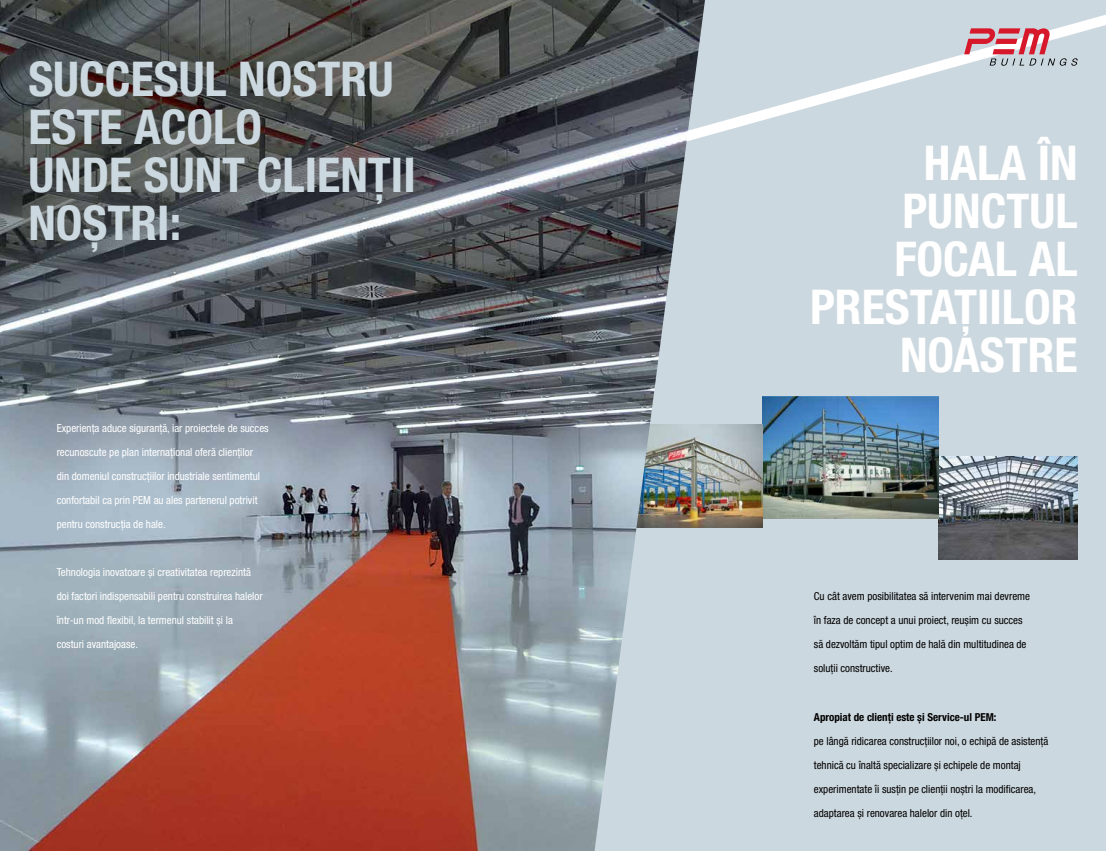
<style>
.page{position:relative;width:1106px;height:851px;background:#fff}
.page>*{position:absolute;margin:0;border:0;box-sizing:border-box;transform-origin:0 0}
.t1{font:700 condensed 48px/48px "Helvetica Neue LT Pro";color:#ccd8df}
.t2{font:700 condensed 48px/48px "Helvetica Neue LT Pro";color:#fff;text-align:right}
.t3{font:condensed 11px/24px "Helvetica Neue LT Pro";color:#fff}
.t4{font:condensed 11px/24px "Helvetica Neue LT Pro";color:#000}
.t5{font:700 condensed 11px "Helvetica Neue LT Pro";color:#000}
</style>
<div class="page">
<div style="left:553px;top:0;width:553px;height:850px;background:#ccd8df"></div>
<svg style="left:705px;top:14px;width:401px;height:122px"></svg>
<img style="left:938px;top:456px;width:139px;height:103px">
<img style="left:762px;top:396px;width:176px;height:122px">
<img style="left:705px;top:424px;width:57px;height:103px">
<img style="left:0;top:0;width:705px;height:850px">
<svg style="left:964px;top:28px;width:113px;height:38px"></svg>
<h1 class="t1" style="left:28px;top:54px;width:389px">SUCCESUL NOSTRU<br>ESTE ACOLO<br>UNDE SUNT CLIENȚII<br>NOȘTRI:</h1>
<p class="t3" style="left:57px;top:416px;width:213px">Experiența aduce siguranță, iar proiectele de succes recunoscute pe plan internațional oferă clienților<br>din domeniul construcțiilor industriale sentimentul confortabil ca prin PEM au ales partenerul potrivit pentru construcția de hale.</p>
<p class="t3" style="left:57px;top:560px;width:207px">Tehnologia inovatoare și creativitatea reprezintă doi factori indispensabili pentru construirea halelor într-un mod flexibil, la termenul stabilit și la costuri avantajoase.</p>
<h1 class="t2" style="left:810px;top:138px;width:269px">HALA ÎN<br>PUNCTUL<br>FOCAL AL<br>PRESTAȚIILOR<br>NOASTRE</h1>
<p class="t4" style="left:814px;top:584px;width:218px">Cu cât avem posibilitatea să intervenim mai devreme în faza de concept a unui proiect, reușim cu succes să dezvoltăm tipul optim de hală din multitudinea de soluții constructive.</p>
<p class="t5" style="left:814px;top:709px;width:184px">Apropiat de clienți este și Service-ul PEM:</p>
<p class="t4" style="left:814px;top:728px;width:236px">pe lângă ridicarea construcțiilor noi, o echipă de asistență tehnică cu înaltă specializare și echipele de montaj experimentate îi susțin pe clienții noștri la modificarea, adaptarea și renovarea halelor din oțel.</p>
</div>
